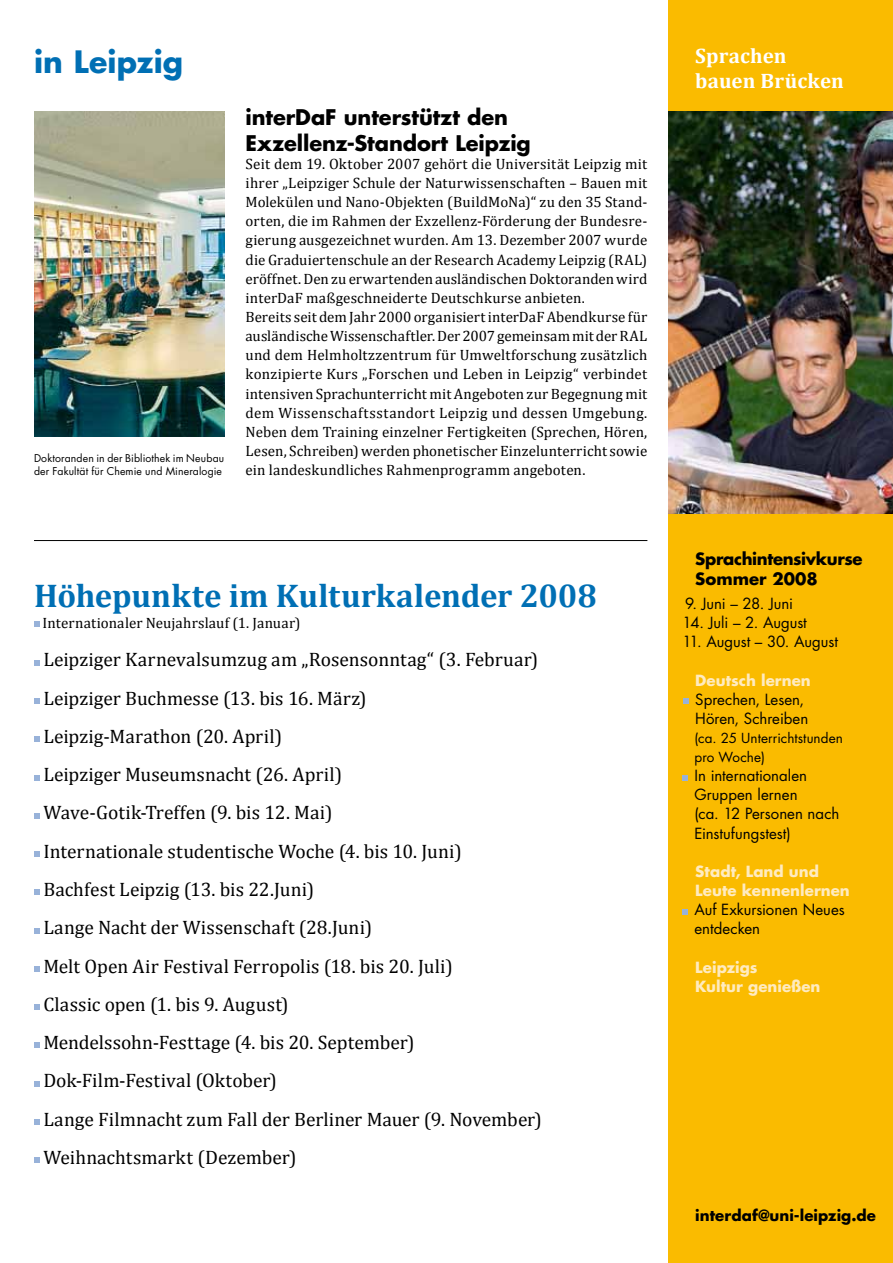
<style>
.page{position:relative;width:893px;height:1263px;background:#fff}
.page>*{position:absolute;margin:0;border:0;box-sizing:border-box;transform-origin:0 0}
.t1{font:700 33px "Cambria";letter-spacing:-.005em;color:#006fb4}
.t2{font:700 30px "Futura";color:#006fb4}
.t3{font:700 21px/25.2px "Futura";letter-spacing:-.005em;color:#000}
.t4{font:700 21px/25.2px "Cambria";color:#fff}
.t5{font:19.5px/38.2px "Cambria";color:#000}
.t6{font:700 16.5px/19.8px "Futura";letter-spacing:-.02em;color:#000}
.t7{font:15px/19.2px "Cambria";letter-spacing:.01em;color:#000}
.t8{font:15px/19.2px "Futura";color:#000}
.t9{font:700 15px/19.2px "Futura";letter-spacing:.005em;color:#ffebc0}
.t10{font:700 15px "Futura";letter-spacing:.005em;color:#000}
.t11{font:13.5px/19.2px "Futura";letter-spacing:.005em;color:#000}
.t12{font:10.5px/12.6px "Futura";letter-spacing:.015em;color:#000}
</style>
<div class="page">
<img style="left:34px;top:111px;width:190px;height:326px">
<div style="left:669px;top:0;width:224px;height:1263px;background:#fabb00"></div>
<img style="left:669px;top:111px;width:224px;height:402px">
<svg style="left:34px;top:622px;width:5px;height:5px"></svg>
<svg style="left:34px;top:660px;width:5px;height:5px"></svg>
<svg style="left:34px;top:698px;width:5px;height:5px"></svg>
<svg style="left:34px;top:737px;width:5px;height:5px"></svg>
<svg style="left:34px;top:775px;width:5px;height:5px"></svg>
<svg style="left:34px;top:813px;width:5px;height:5px"></svg>
<svg style="left:34px;top:851px;width:5px;height:6px"></svg>
<svg style="left:34px;top:890px;width:5px;height:5px"></svg>
<svg style="left:34px;top:928px;width:5px;height:5px"></svg>
<svg style="left:34px;top:966px;width:5px;height:5px"></svg>
<svg style="left:34px;top:1005px;width:5px;height:5px"></svg>
<svg style="left:34px;top:1043px;width:5px;height:5px"></svg>
<svg style="left:34px;top:1081px;width:5px;height:5px"></svg>
<svg style="left:34px;top:1119px;width:5px;height:5px"></svg>
<svg style="left:34px;top:1158px;width:5px;height:5px"></svg>
<svg style="left:683px;top:699px;width:5px;height:5px"></svg>
<svg style="left:682px;top:775px;width:6px;height:5px"></svg>
<svg style="left:682px;top:909px;width:6px;height:5px"></svg>
<hr style="left:34px;top:540px;width:613px;height:1px;background:#000">
<h2 class="t2" style="left:34px;top:41px;width:151px">in Leipzig</h2>
<p class="t12" style="left:34px;top:452px;width:192px">Doktoranden in der Bibliothek im Neubau der Fakultät für Chemie und Mineralogie</p>
<h3 class="t3" style="left:246px;top:104px;width:287px">interDaF unterstützt den<br>Exzellenz-Standort Leipzig</h3>
<p class="t7" style="left:246px;top:154px;width:403px">Seit dem 19. Oktober 2007 gehört die Universität Leipzig mit ihrer „Leipziger Schule der Naturwissenschaften – Bauen mit Molekülen und Nano-Objekten (BuildMoNa)“ zu den 35 Stand&shy;orten, die im Rahmen der Exzellenz-Förderung der Bundesre&shy;gierung ausgezeichnet wurden. Am 13. Dezember 2007 wurde die Graduiertenschule an der Research Academy Leipzig (RAL) eröffnet. Den zu erwartenden ausländischen Doktoranden wird interDaF maßgeschneiderte Deutschkurse anbieten.<br>Bereits seit dem Jahr 2000 organisiert interDaF Abendkurse für ausländische Wissenschaftler. Der 2007 gemeinsam mit der RAL und dem Helmholtzzentrum für Umweltforschung zusätzlich konzipierte Kurs „Forschen und Leben in Leipzig“ verbindet intensiven Sprachunterricht mit Angeboten zur Begegnung mit dem Wissenschaftsstandort Leipzig und dessen Umgebung.<br>Neben dem Training einzelner Fertigkeiten (Sprechen, Hören, Lesen, Schreiben) werden phonetischer Einzelunterricht sowie ein landeskundliches Rahmenprogramm angeboten.</p>
<h1 class="t1" style="left:34px;top:576px;width:564px">Höhepunkte im Kulturkalender 2008</h1>
<p class="t7" style="left:42px;top:613px;width:260px">Internationaler Neujahrslauf (1. Januar)</p>
<p class="t5" style="left:43px;top:640px;width:500px">Leipziger Karnevalsumzug am „Rosensonntag“ (3. Februar)<br>Leipziger Buchmesse (13. bis 16. März)<br>Leipzig-Marathon (20. April)<br>Leipziger Museumsnacht (26. April)<br>Wave-Gotik-Treffen (9. bis 12. Mai)<br>Internationale studentische Woche (4. bis 10. Juni)<br>Bachfest Leipzig (13. bis 22.Juni)<br>Lange Nacht der Wissenschaft (28.Juni)<br>Melt Open Air Festival Ferropolis (18. bis 20. Juli)<br>Classic open (1. bis 9. August)<br>Mendelssohn-Festtage (4. bis 20. September)<br>Dok-Film-Festival (Oktober)<br>Lange Filmnacht zum Fall der Berliner Mauer (9. November)<br>Weihnachtsmarkt (Dezember)</p>
<h3 class="t4" style="left:695px;top:42px;width:150px">Sprachen bauen Brücken</h3>
<p class="t6" style="left:695px;top:548px;width:169px">Sprachintensivkurse<br>Sommer 2008</p>
<p class="t8" style="left:685px;top:594px;width:110px">9. Juni – 28. Juni</p>
<p class="t8" style="left:682px;top:613px;width:126px">14. Juli – 2. August</p>
<p class="t8" style="left:682px;top:632px;width:157px">11. August – 30. August</p>
<p class="t9" style="left:695px;top:670px;width:117px">Deutsch lernen</p>
<p class="t8" style="left:695px;top:689px;width:115px">Sprechen, Lesen,<br>Hören, Schreiben</p>
<p class="t11" style="left:694px;top:728px;width:150px">(ca. 25 Unterrichtstunden pro Woche)</p>
<p class="t8" style="left:694px;top:766px;width:146px">In internationalen<br>Gruppen lernen<br>(ca. 12 Personen nach<br>Einstufungstest)</p>
<p class="t9" style="left:695px;top:861px;width:156px">Stadt, Land und<br>Leute kennenlernen</p>
<p class="t8" style="left:694px;top:900px;width:152px">Auf Exkursionen Neues entdecken</p>
<p class="t9" style="left:695px;top:957px;width:127px">Leipzigs<br>Kultur genießen</p>
<p class="t10" style="left:695px;top:1205px;width:182px">interdaf@uni-leipzig.de</p>
</div>
